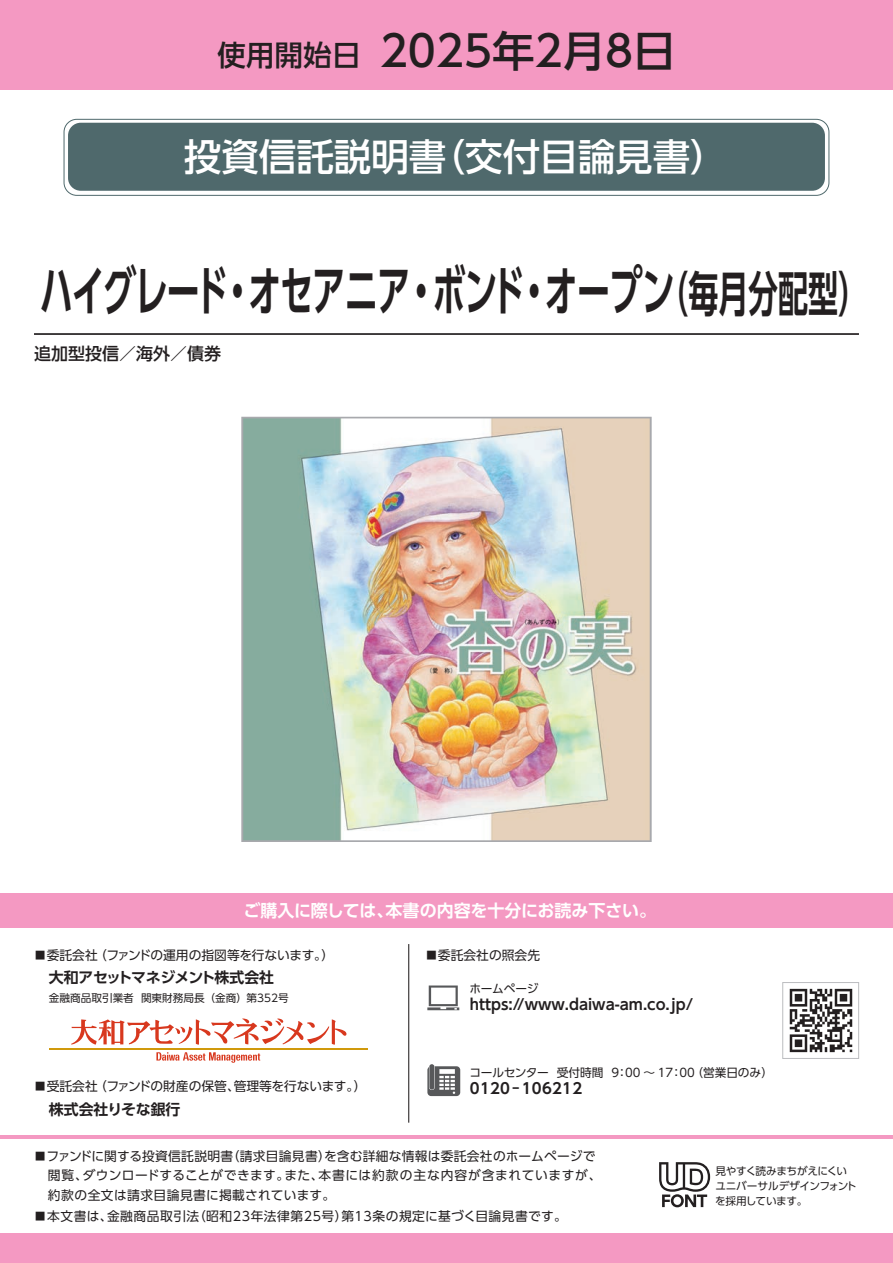
<style>
.page{position:relative;width:893px;height:1263px;background:#fff}
.page>*{position:absolute;margin:0;border:0;box-sizing:border-box;transform-origin:0 0}
.t1{font:700 53.1px "UD Shin Go Pro De";letter-spacing:-.03em;color:#231f20;scale:.62 1}
.t2{font:500 42.45px "UD Shin Go Pro";color:#231f20}
.t3{font:500 37.5px "UD Shin Go Pro";color:#fff}
.t4{font:700 16.95px "UD Shin Go Pro De";letter-spacing:-.015em;color:#fff}
.t5{font:500 16.95px "UD Shin Go Pro";color:#231f20}
.t6{font:700 14.85px "UD Shin Go Pro De";color:#231f20}
.t7{font:700 14.85px "UD Shin Go Pro De";letter-spacing:-.035em;color:#231f20}
.t8{font:700 14.85px "UD Shin Go Pro De";letter-spacing:.02em;color:#231f20}
.t9{font:12.75px/19.2px "UD Shin Go Pro";letter-spacing:.02em;color:#231f20}
.t10{font:12.75px "UD Shin Go Pro";letter-spacing:-.005em;color:#231f20}
.t11{font:12.75px "UD Shin Go Pro";letter-spacing:.04em;color:#231f20}
.t12{font:12.75px "UD Shin Go Pro";color:#231f20}
.t13{font:11.7px "UD Shin Go Pro";letter-spacing:-.015em;color:#231f20}
.t14{font:10.65px/14.9px "UD Shin Go Pro";letter-spacing:-.015em;color:#231f20}
.s1{font-size:28.65px}
.s2{font-size:48.3px}
.s3{font-size:10.2px}
</style>
<div class="page">
<div style="left:0;top:0;width:893px;height:89px;background:#f499c2"></div>
<div style="left:0;top:1233px;width:893px;height:30px;background:#f499c2"></div>
<hr style="left:0;top:1135px;width:893px;height:3px;background:#f499c2">
<div style="left:0;top:893px;width:893px;height:34px;background:#f499c2"></div>
<div style="left:68px;top:123px;width:757px;height:68px;background:#4f696c;border-radius:13px"></div>
<div style="left:64px;top:119px;width:765px;height:77px;border:1px solid #4f696c;border-radius:13px"></div>
<hr style="left:408px;top:944px;width:1px;height:179px;background:#231f20">
<hr style="left:34px;top:333px;width:825px;height:2px;background:#231f20">
<img style="left:244px;top:420px;width:405px;height:419px">
<div style="left:241px;top:417px;width:411px;height:425px;border:2px solid #a8a9ad"></div>
<svg style="left:659px;top:1162px;width:51px;height:45px"></svg>
<img style="left:789px;top:988px;width:64px;height:65px">
<div style="left:782px;top:982px;width:77px;height:77px;border:1px solid #bcbdc0"></div>
<svg style="left:427px;top:1064px;width:33px;height:32px"></svg>
<svg style="left:427px;top:985px;width:32px;height:25px"></svg>
<svg style="left:156px;top:1052px;width:104px;height:11px"></svg>
<hr style="left:49px;top:1048px;width:319px;height:2px;background:#d0990c">
<svg style="left:71px;top:1018px;width:276px;height:27px"></svg>
<h2 class="t2" style="left:217px;top:17px;width:460px"><span class="s1">使用開始日</span> 2025年2月8日</h2>
<h3 class="t3" style="left:184px;top:126px;width:545px">投資信託説明書（交付目論見書）</h3>
<h1 class="t1" style="left:40px;top:248px;width:1337px">ハイグレード・オセアニア・ボンド・オープン<span class="s2">（毎月分配型）</span></h1>
<h3 class="t5" style="left:34px;top:340px;width:189px">追加型投信／海外／債券</h3>
<h3 class="t4" style="left:243px;top:896px;width:414px">ご購入に際しては、本書の内容を十分にお読み下さい。</h3>
<p class="t10" style="left:35px;top:944px;width:301px"><span class="s3">■</span>委託会社（ファンドの運用の指図等を行ないます。）</p>
<p class="t7" style="left:49px;top:965px;width:227px">大和アセットマネジメント株式会社</p>
<p class="t14" style="left:49px;top:990px;width:241px">金融商品取引業者 関東財務局長（金商）第352号</p>
<p class="t10" style="left:35px;top:1076px;width:333px"><span class="s3">■</span>受託会社（ファンドの財産の保管、管理等を行ないます。）</p>
<p class="t6" style="left:49px;top:1097px;width:133px">株式会社りそな銀行</p>
<p class="t12" style="left:426px;top:944px;width:115px"><span class="s3">■</span>委託会社の照会先</p>
<p class="t13" style="left:469px;top:979px;width:70px">ホームページ</p>
<p class="t6" style="left:470px;top:992px;width:225px">https://www.daiwa-am.co.jp/</p>
<p class="t13" style="left:469px;top:1063px;width:305px">コールセンター 受付時間 9：00 ～ 17：00（営業日のみ）</p>
<p class="t8" style="left:470px;top:1076px;width:114px">0120 -106212</p>
<p class="t9" style="left:48px;top:1146px;width:555px;text-indent:-13px"><span class="s3">■</span>ファンドに関する投資信託説明書（請求目論見書）を含む詳細な情報は委託会社のホームページで閲覧、ダウンロードすることができます。また、本書には約款の主な内容が含まれていますが、約款の全文は請求目論見書に掲載されています。</p>
<p class="t11" style="left:35px;top:1205px;width:533px"><span class="s3">■</span>本文書は、金融商品取引法（昭和23年法律第25号）第13条の規定に基づく目論見書です。</p>
<p class="t14" style="left:715px;top:1163px;width:143px">見やすく読みまちがえにくいユニバーサルデザインフォントを採用しています。</p>
</div>
